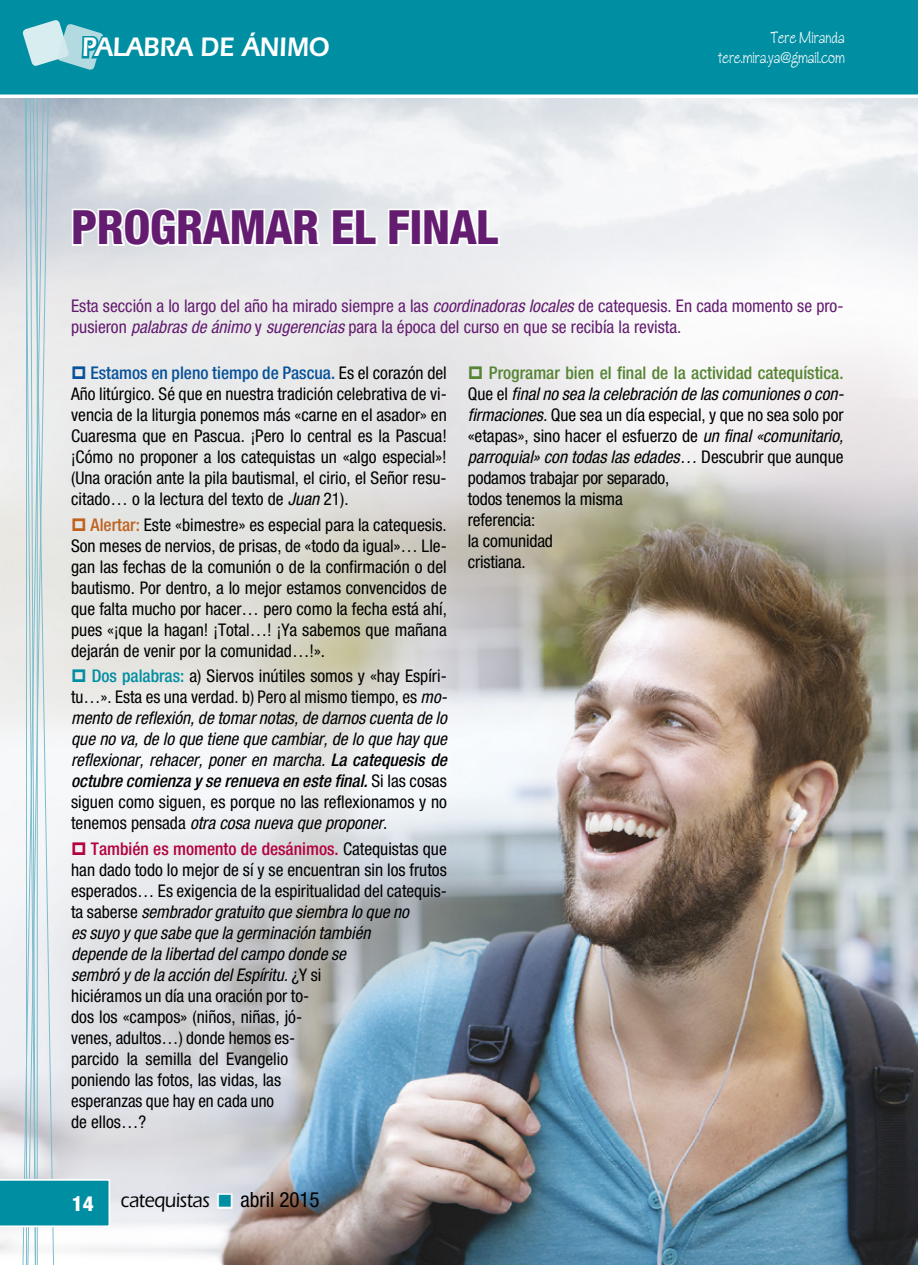
<style>
.page{position:relative;width:918px;height:1265px;background:#fff}
.page>*{position:absolute;margin:0;border:0;box-sizing:border-box;transform-origin:0 0}
.t1{font:800 condensed 47.25px "Helvetica Neue LT Std";letter-spacing:-.01em;color:#631c70}
.t2{font:600 27.65px "ITC Eras Std";color:#fff;scale:.9 1}
.t3{font:500 21px "ITC Eras Std";letter-spacing:-.02em;color:#000;scale:.9 1}
.t4{font:condensed 21px "Helvetica Neue LT Std";color:#000}
.t5{font:800 condensed 21px "Helvetica Neue LT Std";color:#fff}
.t6{font:condensed 17.5px/21px "Helvetica Neue LT Std";color:#000;text-align:justify}
.t7{font:italic condensed 17.5px/21px "Helvetica Neue LT Std";color:#000;text-align:justify}
.t8{font:condensed 17.5px/21px "Helvetica Neue LT Std";color:#631c70}
.t9{font:16.62px/19.2px "Zipty Do Std";color:#fff;text-align:right;scale:.9 1}
.s1{font-style:italic}
.s2{font-weight:500;color:#07529a}
.s3{font-weight:500;color:#bf621e}
.s4{font-weight:500;font-style:normal;color:#008ea3}
.s5{font-style:normal}
.s6{font-weight:500}
.s7{font-weight:500;color:#b3003e}
.s8{font-weight:500;color:#568432}
</style>
<div class="page">
<img style="left:379px;top:100px;width:539px;height:1165px">
<svg style="left:386px;top:207px;width:27px;height:41px"></svg>
<div style="left:410px;top:209px;width:12px;height:37px;border:4px solid #fff"></div>
<svg style="left:421px;top:207px;width:81px;height:41px"></svg>
<div style="left:379px;top:0;width:539px;height:100px;background:#008ea3"></div>
<svg style="left:469px;top:366px;width:13px;height:13px"></svg>
<svg style="left:0;top:0;width:379px;height:1265px;background:#c9d7db"></svg>
<h2 class="t2" style="left:82px;top:31px;width:276px">PALABRA DE ÁNIMO</h2>
<p class="t9" style="left:718px;top:28px;width:142px">Tere Miranda tere.mira.ya@gmail.com</p>
<h1 class="t1" style="left:71px;top:198px;width:428px">PROGRAMAR EL FINAL</h1>
<p class="t8" style="left:71px;top:295px;width:774px">Esta sección a lo largo del año ha mirado siempre a las <span class="s1">coordinadoras locales</span> de catequesis. En cada momento se pro&shy;pusieron <span class="s1">palabras de ánimo</span> y <span class="s1">sugerencias</span> para la época del curso en que se recibía la revista.</p>
<p class="t6" style="left:71px;top:362px;width:377px;text-indent:19px"><span class="s2">Estamos en pleno tiempo de Pascua.</span> Es el corazón del Año litúrgico. Sé que en nuestra tradición celebrativa de vi&shy;vencia de la liturgia ponemos más «carne en el asador» en Cuaresma que en Pascua. ¡Pero lo central es la Pascua! ¡Cómo no proponer a los catequistas un «algo especial»! (Una oración ante la pila bautismal, el cirio, el Señor resu&shy;citado… o la lectura del texto de <span class="s1">Juan</span> 21).</p>
<p class="t6" style="left:71px;top:514px;width:377px;text-indent:19px"><span class="s3">Alertar:</span> Este «bimestre» es especial para la catequesis.<br>Son meses de nervios, de prisas, de «todo da igual»… Lle&shy;gan las fechas de la comunión o de la confirmación o del bautismo. Por dentro, a lo mejor estamos convencidos de que falta mucho por hacer… pero como la fecha está ahí, pues «¡que la hagan! ¡Total…! ¡Ya sabemos que mañana dejarán de venir por la comunidad…!».</p>
<p class="t7" style="left:71px;top:666px;width:377px;text-indent:21px"><span class="s4">Dos palabras:</span> <span class="s5">a) Siervos inútiles somos y «hay Espíri&shy;tu…». Esta es una verdad. b) Pero al mismo tiempo, es</span> mo&shy;mento de reflexión, de tomar notas, de darnos cuenta de lo que no va, de lo que tiene que cambiar, de lo que hay que reflexionar, rehacer, poner en marcha. <span class="s6">La catequesis de octubre comienza y se renueva en este final.</span> <span class="s5">Si las cosas siguen como siguen, es porque no las reflexionamos y no tenemos pensada</span> otra cosa nueva que proponer<span class="s5">.</span></p>
<p class="t6" style="left:71px;top:839px;width:377px;text-align:left;text-indent:20px"><span class="s7">También es momento de desánimos.</span> Catequistas que han dado todo lo mejor de sí y se encuentran sin los frutos esperados… Es exigencia de la espiritualidad del catequis&shy;ta saberse <span class="s1">sembrador gratuito que siembra lo que no<br>es suyo y que sabe que la germinación también<br>depende de la libertad del campo donde se<br>sembró y de la acción del Espíritu.</span> ¿Y si<br>hiciéramos un día una oración por to-<br>dos los «campos» (niños, niñas, jó-<br>venes, adultos…) donde hemos es-<br>parcido la semilla del Evangelio<br>poniendo las fotos, las vidas, las<br>esperanzas que hay en cada uno<br>de ellos…?</p>
<p class="t6" style="left:468px;top:362px;width:377px;text-align:left;text-indent:21px"><span class="s8">Programar bien el final de la actividad catequística.<br></span>Que el <span class="s1">final no sea la celebración de las comuniones o con&shy;firmaciones.</span> Que sea un día especial, y que no sea solo por «etapas», sino hacer el esfuerzo de <span class="s1">un final «comunitario, parroquial» con todas las edades…</span> Descubrir que aunque podamos trabajar por separado,<br>todos tenemos la misma<br>referencia:<br>la comunidad<br>cristiana.</p>
<p class="t5" style="left:72px;top:1190px;width:23px">14</p>
<p class="t3" style="left:121px;top:1189px;width:100px">catequistas</p>
<p class="t4" style="left:240px;top:1188px;width:81px">abril 2015</p>
</div>
